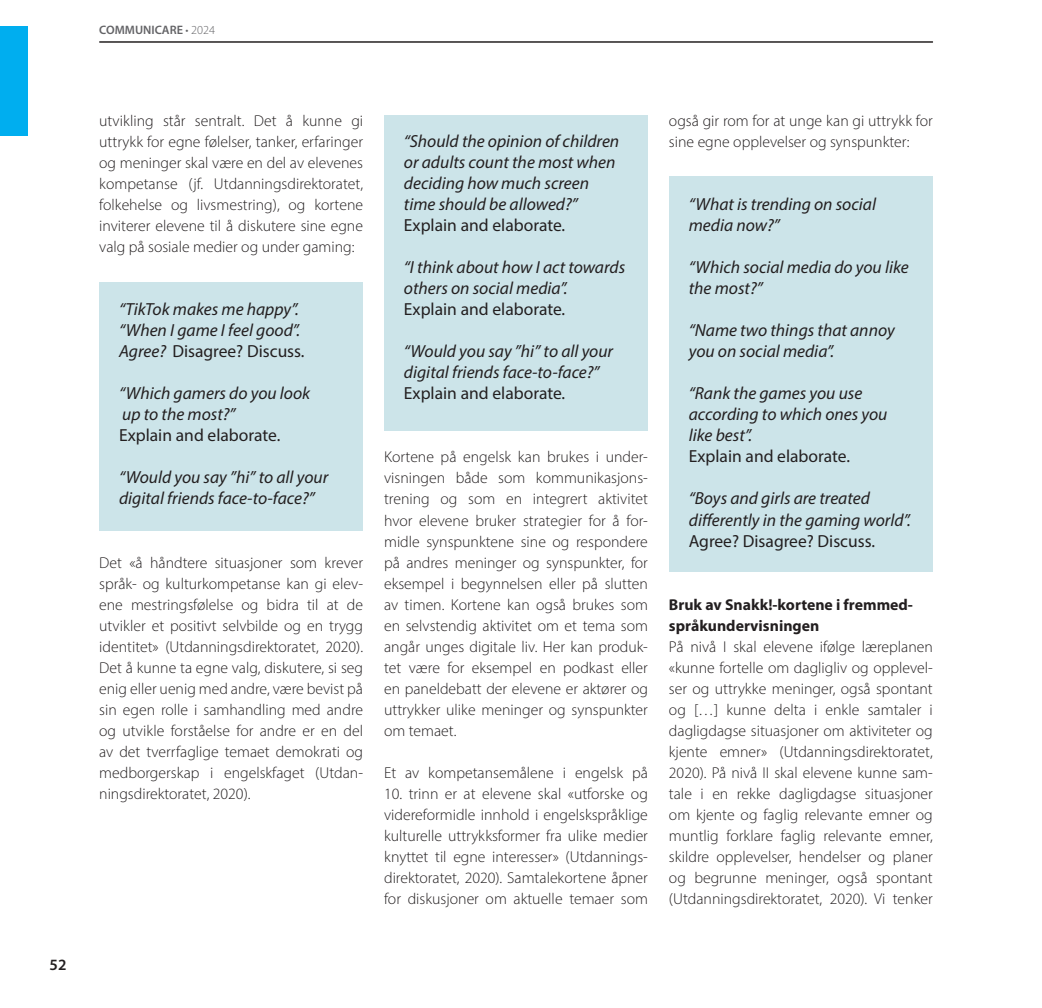
<style>
.page{position:relative;width:1042px;height:1008px;background:#fff}
.page>*{position:absolute;margin:0;border:0;box-sizing:border-box;transform-origin:0 0}
.t1{font:italic 17.5px/21px "Myriad Pro";color:#231f20}
.t2{font:17.5px "Myriad Pro";color:#231f20}
.t3{font:300 15.75px/21px "Myriad Pro";color:#231f20;text-align:justify}
.t4{font:700 15.75px/21px "Myriad Pro";color:#231f20}
.t5{font:600 15.75px "Myriad Pro";color:#231f20}
.t6{font:600 12.25px "Myriad Pro";color:#636366}
.s1{font-weight:300}
.s2{font-style:normal}
</style>
<div class="page">
<div style="left:99px;top:282px;width:264px;height:249px;background:#cce4e9"></div>
<div style="left:384px;top:115px;width:264px;height:315px;background:#cce4e9"></div>
<div style="left:669px;top:176px;width:264px;height:395px;background:#cce4e9"></div>
<hr style="left:99px;top:42px;width:834px;height:1px;background:#231f20">
<div style="left:0;top:26px;width:27px;height:110px;background:#00aeef"></div>
<hr style="left:1041px;top:115px;width:1px;height:286px;background:#cce4e9">
<p class="t5" style="left:50px;top:955px;width:18px">52</p>
<p class="t6" style="left:99px;top:24px;width:117px">COMMUNICARE <span class="s1">• 2024</span></p>
<p class="t3" style="left:99px;top:110px;width:265px">utvikling står sentralt. Det å kunne gi uttrykk for egne følelser, tanker, erfaringer og meninger skal være en del av elevenes kompetanse (jf. Utdanningsdirektoratet, folkehelse og livsmestring), og kortene inviterer elevene til å diskutere sine egne valg på sosiale medier og under gaming:</p>
<p class="t1" style="left:119px;top:298px;width:187px">“TikTok makes me happy”. “When I game I feel good”.<br>Agree? <span class="s2">Disagree? Discuss.</span></p>
<p class="t1" style="left:119px;top:382px;width:193px">“Which gamers do you look up to the most?”</p>
<p class="t2" style="left:119px;top:424px;width:163px">Explain and elaborate.</p>
<p class="t1" style="left:119px;top:466px;width:211px">“Would you say ”hi” to all your digital friends face-to-face?”</p>
<p class="t3" style="left:99px;top:551px;width:265px">Det «å håndtere situasjoner som krever språk- og kulturkompetanse kan gi elev&shy;ene mestringsfølelse og bidra til at de utvikler et positivt selvbilde og en trygg identitet» (Utdanningsdirektoratet, 2020).<br>Det å kunne ta egne valg, diskutere, si seg enig eller uenig med andre, være bevist på sin egen rolle i samhandling med andre og utvikle forståelse for andre er en del av det tverrfaglige temaet demokrati og medborgerskap i engelskfaget (Utdan&shy;ningsdirektoratet, 2020).</p>
<p class="t1" style="left:404px;top:130px;width:217px">“Should the opinion of children or adults count the most when deciding how much screen time should be allowed?”</p>
<p class="t2" style="left:404px;top:214px;width:163px">Explain and elaborate.</p>
<p class="t1" style="left:404px;top:256px;width:223px">“I think about how I act towards others on social media”.</p>
<p class="t2" style="left:404px;top:298px;width:163px">Explain and elaborate.</p>
<p class="t1" style="left:404px;top:340px;width:211px">“Would you say ”hi” to all your digital friends face-to-face?”</p>
<p class="t2" style="left:404px;top:382px;width:163px">Explain and elaborate.</p>
<p class="t3" style="left:384px;top:446px;width:265px">Kortene på engelsk kan brukes i under&shy;visningen både som kommunikasjons&shy;trening og som en integrert aktivitet hvor elevene bruker strategier for å for&shy;midle synspunktene sine og respondere på andres meninger og synspunkter, for eksempel i begynnelsen eller på slutten av timen. Kortene kan også brukes som en selvstendig aktivitet om et tema som angår unges digitale liv. Her kan produk&shy;tet være for eksempel en podkast eller en paneldebatt der elevene er aktører og uttrykker ulike meninger og synspunkter om temaet.</p>
<p class="t3" style="left:384px;top:761px;width:265px">Et av kompetansemålene i engelsk på</p>
<p class="t3" style="left:384px;top:782px;width:265px">10. trinn er at elevene skal «utforske og videreformidle innhold i engelskspråklige kulturelle uttrykksformer fra ulike medier knyttet til egne interesser» (Utdannings&shy;direktoratet, 2020). Samtalekortene åpner for diskusjoner om aktuelle temaer som</p>
<p class="t3" style="left:669px;top:110px;width:265px">også gir rom for at unge kan gi uttrykk for sine egne opplevelser og synspunkter:</p>
<p class="t1" style="left:689px;top:193px;width:189px">“What is trending on social media now?”</p>
<p class="t1" style="left:689px;top:256px;width:221px">“Which social media do you like the most?”</p>
<p class="t1" style="left:689px;top:319px;width:207px">“Name two things that annoy you on social media”.</p>
<p class="t1" style="left:689px;top:382px;width:200px">“Rank the games you use according to which ones you like best”.</p>
<p class="t2" style="left:689px;top:445px;width:163px">Explain and elaborate.</p>
<p class="t1" style="left:689px;top:487px;width:223px">“Boys and girls are treated differently in the gaming world”.</p>
<p class="t2" style="left:689px;top:529px;width:188px">Agree? Disagree? Discuss.</p>
<p class="t4" style="left:669px;top:593px;width:246px">Bruk av Snakk!-kortene i fremmed&shy;språkundervisningen</p>
<p class="t3" style="left:669px;top:635px;width:265px">På nivå I skal elevene ifølge læreplanen «kunne fortelle om dagligliv og opplevel&shy;ser og uttrykke meninger, også spontant og […] kunne delta i enkle samtaler i dagligdagse situasjoner om aktiviteter og kjente emner» (Utdanningsdirektoratet, 2020). På nivå II skal elevene kunne sam&shy;tale i en rekke dagligdagse situasjoner om kjente og faglig relevante emner og muntlig forklare faglig relevante emner, skildre opplevelser, hendelser og planer og begrunne meninger, også spontant (Utdanningsdirektoratet, 2020). Vi tenker</p>
</div>
